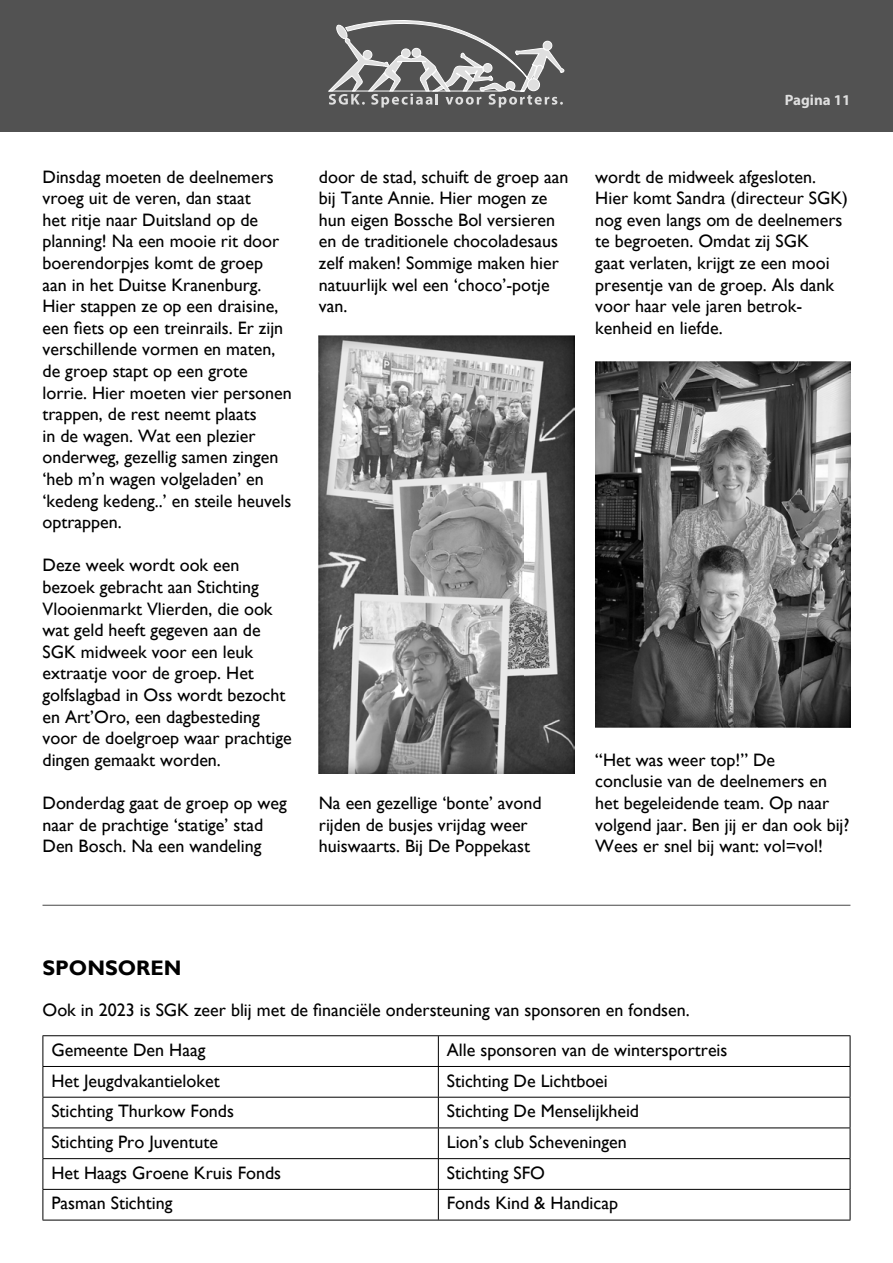
<style>
.page{position:relative;width:893px;height:1263px;background:#fff}
.page>*{position:absolute;margin:0;border:0;box-sizing:border-box;transform-origin:0 0}
.t1{font:700 21px "Gill Sans";color:#000}
.t2{font:18px/21.6px "Gill Sans";color:#000}
.t3{font:700 15px "Myriad Pro";color:#dfdfdf}
</style>
<div class="page">
<div style="left:0;top:0;width:893px;height:132px;background:#525252"></div>
<hr style="left:43px;top:905px;width:807px;height:1px;background:#525252">
<img style="left:319px;top:336px;width:255px;height:438px">
<img style="left:595px;top:361px;width:255px;height:366px">
<svg style="left:44px;top:1036px;width:806px;height:184px"></svg>
<hr style="left:43px;top:1035px;width:807px;height:1px;background:#000">
<hr style="left:43px;top:1066px;width:807px;height:1px;background:#000">
<hr style="left:43px;top:1097px;width:807px;height:1px;background:#000">
<hr style="left:43px;top:1127px;width:807px;height:1px;background:#000">
<hr style="left:43px;top:1158px;width:807px;height:1px;background:#000">
<hr style="left:43px;top:1189px;width:807px;height:1px;background:#000">
<hr style="left:43px;top:1220px;width:807px;height:1px;background:#000">
<hr style="left:43px;top:1036px;width:1px;height:30px;background:#000">
<hr style="left:43px;top:1067px;width:1px;height:30px;background:#000">
<hr style="left:43px;top:1097px;width:1px;height:30px;background:#000">
<hr style="left:43px;top:1128px;width:1px;height:30px;background:#000">
<hr style="left:43px;top:1159px;width:1px;height:30px;background:#000">
<hr style="left:43px;top:1190px;width:1px;height:30px;background:#000">
<hr style="left:438px;top:1036px;width:1px;height:30px;background:#000">
<hr style="left:850px;top:1036px;width:1px;height:30px;background:#000">
<hr style="left:438px;top:1067px;width:1px;height:30px;background:#000">
<hr style="left:850px;top:1067px;width:1px;height:30px;background:#000">
<hr style="left:438px;top:1097px;width:1px;height:30px;background:#000">
<hr style="left:850px;top:1097px;width:1px;height:30px;background:#000">
<hr style="left:438px;top:1128px;width:1px;height:30px;background:#000">
<hr style="left:850px;top:1128px;width:1px;height:30px;background:#000">
<hr style="left:438px;top:1159px;width:1px;height:30px;background:#000">
<hr style="left:850px;top:1159px;width:1px;height:30px;background:#000">
<hr style="left:438px;top:1190px;width:1px;height:30px;background:#000">
<hr style="left:850px;top:1190px;width:1px;height:30px;background:#000">
<svg style="left:328px;top:20px;width:237px;height:88px"></svg>
<p class="t2" style="left:43px;top:165px;width:251px">Dinsdag moeten de deelnemers vroeg uit de veren, dan staat<br>het ritje naar Duitsland op de planning! Na een mooie rit door boerendorpjes komt de groep aan in het Duitse Kranenburg.<br>Hier stappen ze op een draisine, een fiets op een treinrails. Er zijn verschillende vormen en maten, de groep stapt op een grote lorrie. Hier moeten vier personen trappen, de rest neemt plaats<br>in de wagen. Wat een plezier onderweg, gezellig samen zingen ‘heb m’n wagen volgeladen’ en ‘kedeng kedeng..’ en steile heuvels optrappen.</p>
<p class="t2" style="left:43px;top:554px;width:251px">Deze week wordt ook een bezoek gebracht aan Stichting<br>Vlooienmarkt Vlierden, die ook wat geld heeft gegeven aan de<br>SGK midweek voor een leuk extraatje voor de groep. Het golfslagbad in Oss wordt bezocht en Art’Oro, een dagbesteding voor de doelgroep waar prachtige dingen gemaakt worden.</p>
<p class="t2" style="left:43px;top:792px;width:246px">Donderdag gaat de groep op weg naar de prachtige ‘statige’ stad<br>Den Bosch. Na een wandeling</p>
<p class="t2" style="left:319px;top:165px;width:251px">door de stad, schuift de groep aan bij Tante Annie. Hier mogen ze hun eigen Bossche Bol versieren en de traditionele chocoladesaus zelf maken! Sommige maken hier natuurlijk wel een ‘choco’-potje van.</p>
<p class="t2" style="left:319px;top:792px;width:224px">Na een gezellige ‘bonte’ avond rijden de busjes vrijdag weer huiswaarts. Bij De Poppekast</p>
<p class="t3" style="left:785px;top:94px;width:67px">Pagina 11</p>
<p class="t2" style="left:595px;top:165px;width:254px">wordt de midweek afgesloten.<br>Hier komt Sandra (directeur SGK) nog even langs om de deelnemers te begroeten. Omdat zij SGK<br>gaat verlaten, krijgt ze een mooi presentje van de groep. Als dank voor haar vele jaren betrok&shy;kenheid en liefde.</p>
<p class="t2" style="left:595px;top:749px;width:256px">“Het was weer top!” De<br>conclusie van de deelnemers en het begeleidende team. Op naar volgend jaar. Ben jij er dan ook bij?<br>Wees er snel bij want: vol=vol!</p>
<p class="t1" style="left:43px;top:955px;width:140px">SPONSOREN</p>
<p class="t2" style="left:43px;top:999px;width:649px">Ook in 2023 is SGK zeer blij met de financiële ondersteuning van sponsoren en fondsen.</p>
<p class="t2" style="left:51px;top:1039px;width:155px">Gemeente Den Haag</p>
<p class="t2" style="left:447px;top:1039px;width:282px">Alle sponsoren van de wintersportreis</p>
<p class="t2" style="left:51px;top:1069px;width:170px">Het Jeugdvakantieloket</p>
<p class="t2" style="left:447px;top:1069px;width:162px">Stichting De Lichtboei</p>
<p class="t2" style="left:51px;top:1100px;width:184px">Stichting Thurkow Fonds</p>
<p class="t2" style="left:447px;top:1100px;width:194px">Stichting De Menselijkheid</p>
<p class="t2" style="left:51px;top:1131px;width:168px">Stichting Pro Juventute</p>
<p class="t2" style="left:447px;top:1131px;width:181px">Lion’s club Scheveningen</p>
<p class="t2" style="left:51px;top:1162px;width:231px">Het Haags Groene Kruis Fonds</p>
<p class="t2" style="left:447px;top:1162px;width:100px">Stichting SFO</p>
<p class="t2" style="left:51px;top:1192px;width:123px">Pasman Stichting</p>
<p class="t2" style="left:447px;top:1192px;width:173px">Fonds Kind &amp; Handicap</p>
</div>
